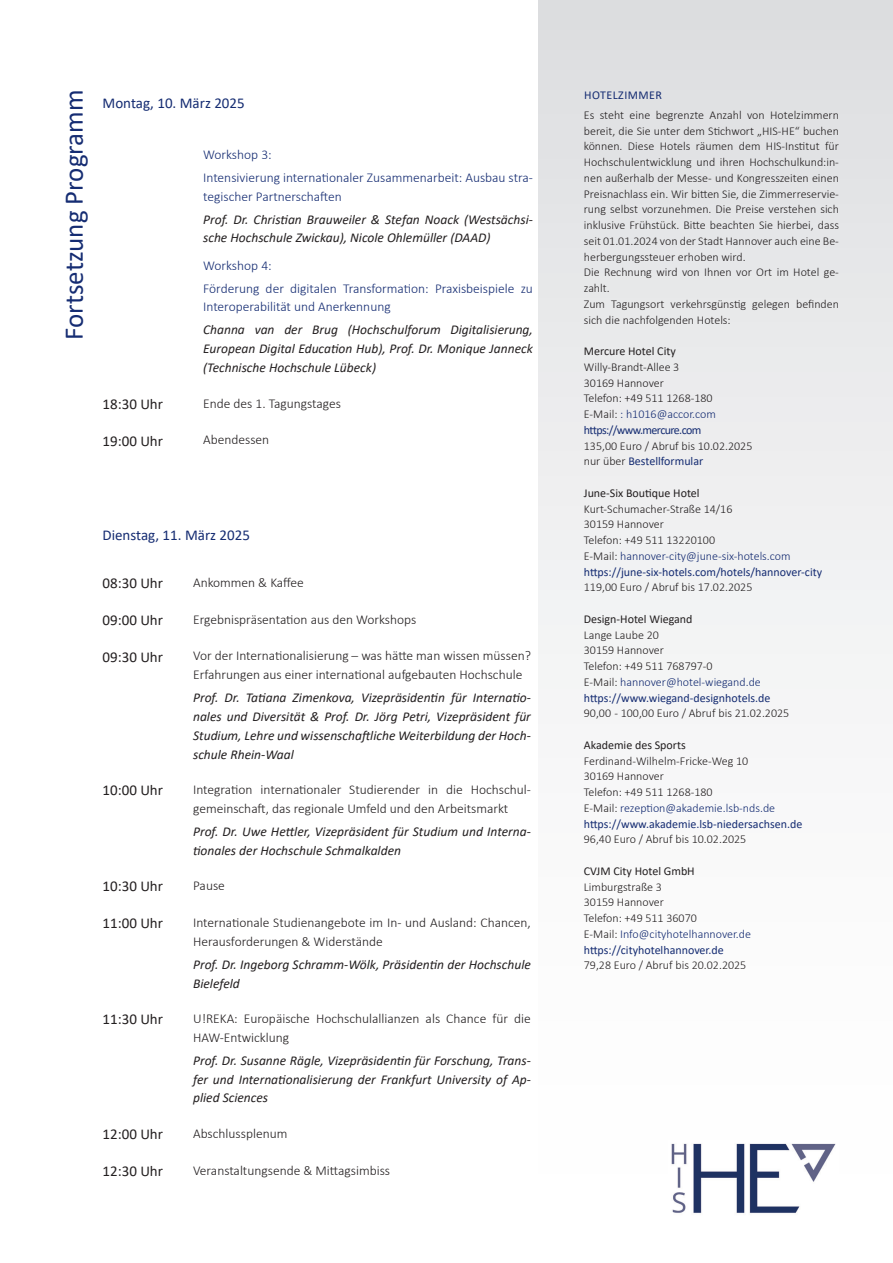
<style>
.page{position:relative;width:893px;height:1263px;background:#fff}
.page>*{position:absolute;margin:0;border:0;box-sizing:border-box;transform-origin:0 0}
.Ü1_Inhalt{font:27px "Calibri";color:#152c72}
.Uhrzeit__innerhalb_Tabelle{font:15px "Calibri";color:#231f20}
.Ü2_Datum{font:15px "Calibri";color:#152c72}
.Referenten_Workshops{font:italic 13.5px/18.8px "Calibri";color:#231f20}
.Fließtext_Workshops{font:300 13.5px/18.8px "Calibri";color:#231f20}
.Fließtext_Workshops-2{font:300 13.5px/18.8px "Calibri";color:#152c72}
.Fließtext_Anmeldung{font:300 12px/15.8px "Calibri";color:#231f20}
.Fließtext_Anmeldung-2{font:300 12px "Calibri";color:#152c72}
.Fließtext_Anmeldung-3{font:12px "Calibri";color:#152c72}
.Fließtext_Anmeldung-4{font:12px "Calibri";color:#231f20}
.Fließtext_Anmeldung_Link_blau{font:12px "Calibri";color:#152c72}
.Fließtext_Anmeldung-5{font:12px "Calibri";letter-spacing:-.05em;color:#152c72}
.Ü_Formalien_INVERSALIEN{font:12px "Calibri";letter-spacing:.04em;color:#152c72}
.s1{color:#231f20}
.s2{font-weight:300;color:#231f20}
</style>
<div class="page">
<div style="left:539px;top:0;width:354px;height:1263px;background:linear-gradient(to bottom,#dfe0e2,#fff)"></div>
<img style="left:669px;top:1140px;width:170px;height:76px">
<p class="Ü1_Inhalt" style="left:55px;top:340px;width:252px;rotate:-90deg">Fortsetzung Programm</p>
<p class="Ü2_Datum" style="left:103px;top:93px;width:144px">Montag, 10. März 2025</p>
<p class="Fließtext_Workshops-2" style="left:203px;top:145px;width:70px">Workshop 3:</p>
<p class="Fließtext_Workshops-2" style="left:203px;top:168px;width:331px">Intensivierung internationaler Zusammenarbeit: Ausbau stra&shy;tegischer Partnerschaften</p>
<p class="Referenten_Workshops" style="left:203px;top:209px;width:331px">Prof. Dr. Christian Brauweiler &amp; Stefan Noack (Westsächsi&shy;sche Hochschule Zwickau), Nicole Ohlemüller (DAAD)</p>
<p class="Fließtext_Workshops-2" style="left:203px;top:256px;width:70px">Workshop 4:</p>
<p class="Fließtext_Workshops-2" style="left:203px;top:279px;width:331px">Förderung der digitalen Transformation: Praxisbeispiele zu<br>Interoperabilität und Anerkennung</p>
<p class="Referenten_Workshops" style="left:203px;top:320px;width:331px;text-align:justify">Channa van der Brug (Hochschulforum Digitalisierung, European Digital Education Hub), Prof. Dr. Monique Janneck (Technische Hochschule Lübeck)</p>
<p class="Uhrzeit__innerhalb_Tabelle" style="left:103px;top:393px;width:62px">18:30 Uhr</p>
<p class="Fließtext_Workshops" style="left:203px;top:394px;width:139px">Ende des 1. Tagungstages</p>
<p class="Uhrzeit__innerhalb_Tabelle" style="left:103px;top:430px;width:62px">19:00 Uhr</p>
<p class="Fließtext_Workshops" style="left:203px;top:430px;width:68px">Abendessen</p>
<p class="Ü2_Datum" style="left:103px;top:525px;width:149px">Dienstag, 11. März 2025</p>
<p class="Uhrzeit__innerhalb_Tabelle" style="left:103px;top:573px;width:62px">08:30 Uhr</p>
<p class="Fließtext_Workshops" style="left:193px;top:573px;width:112px">Ankommen &amp; Kaffee</p>
<p class="Uhrzeit__innerhalb_Tabelle" style="left:103px;top:609px;width:62px">09:00 Uhr</p>
<p class="Fließtext_Workshops" style="left:193px;top:610px;width:225px">Ergebnispräsentation aus den Workshops</p>
<p class="Uhrzeit__innerhalb_Tabelle" style="left:103px;top:646px;width:62px">09:30 Uhr</p>
<p class="Fließtext_Workshops" style="left:193px;top:646px;width:339px">Vor der Internationalisierung – was hätte man wissen müssen?<br>Erfahrungen aus einer international aufgebauten Hochschule</p>
<p class="Referenten_Workshops" style="left:193px;top:688px;width:339px;text-align:justify">Prof. Dr. Tatiana Zimenkova, Vizepräsidentin für Internatio&shy;nales und Diversität &amp; Prof. Dr. Jörg Petri, Vizepräsident für Studium, Lehre und wissenschaftliche Weiterbildung der Hoch&shy;schule Rhein-Waal</p>
<p class="Uhrzeit__innerhalb_Tabelle" style="left:103px;top:780px;width:62px">10:00 Uhr</p>
<p class="Fließtext_Workshops" style="left:193px;top:780px;width:339px">Integration internationaler Studierender in die Hochschul&shy;gemeinschaft, das regionale Umfeld und den Arbeitsmarkt</p>
<p class="Referenten_Workshops" style="left:193px;top:821px;width:339px">Prof. Dr. Uwe Hettler, Vizepräsident für Studium und Interna&shy;tionales der Hochschule Schmalkalden</p>
<p class="Uhrzeit__innerhalb_Tabelle" style="left:103px;top:876px;width:62px">10:30 Uhr</p>
<p class="Fließtext_Workshops" style="left:193px;top:876px;width:33px">Pause</p>
<p class="Uhrzeit__innerhalb_Tabelle" style="left:103px;top:913px;width:62px">11:00 Uhr</p>
<p class="Fließtext_Workshops" style="left:193px;top:913px;width:339px">Internationale Studienangebote im In- und Ausland: Chancen,<br>Herausforderungen &amp; Widerstände</p>
<p class="Referenten_Workshops" style="left:193px;top:954px;width:339px">Prof. Dr. Ingeborg Schramm-Wölk, Präsidentin der Hochschule<br>Bielefeld</p>
<p class="Uhrzeit__innerhalb_Tabelle" style="left:103px;top:1009px;width:62px">11:30 Uhr</p>
<p class="Fließtext_Workshops" style="left:193px;top:1009px;width:339px">U!REKA: Europäische Hochschulallianzen als Chance für die<br>HAW-Entwicklung</p>
<p class="Referenten_Workshops" style="left:193px;top:1050px;width:339px;text-align:justify">Prof. Dr. Susanne Rägle, Vizepräsidentin für Forschung, Trans&shy;fer und Internationalisierung der Frankfurt University of Ap&shy;plied Sciences</p>
<p class="Uhrzeit__innerhalb_Tabelle" style="left:103px;top:1124px;width:62px">12:00 Uhr</p>
<p class="Fließtext_Workshops" style="left:193px;top:1124px;width:96px">Abschlussplenum</p>
<p class="Uhrzeit__innerhalb_Tabelle" style="left:103px;top:1160px;width:62px">12:30 Uhr</p>
<p class="Fließtext_Workshops" style="left:193px;top:1161px;width:199px">Veranstaltungsende &amp; Mittagsimbiss</p>
<p class="Ü_Formalien_INVERSALIEN" style="left:584px;top:87px;width:80px">HOTELZIMMER</p>
<p class="Fließtext_Anmeldung" style="left:584px;top:107px;width:257px;text-align:justify">Es steht eine begrenzte Anzahl von Hotelzimmern bereit, die Sie unter dem Stichwort „HIS-HE“ buchen können. Diese Hotels räumen dem HIS-Institut für Hochschulentwicklung und ihren Hochschulkund:in&shy;nen außerhalb der Messe- und Kongresszeiten einen Preisnachlass ein. Wir bitten Sie, die Zimmerreservie&shy;rung selbst vorzunehmen. Die Preise verstehen sich inklusive Frühstück. Bitte beachten Sie hierbei, dass seit 01.01.2024 von der Stadt Hannover auch eine Be&shy;herbergungssteuer erhoben wird.</p>
<p class="Fließtext_Anmeldung" style="left:584px;top:264px;width:257px">Die Rechnung wird von Ihnen vor Ort im Hotel ge&shy;zahlt.</p>
<p class="Fließtext_Anmeldung" style="left:584px;top:296px;width:257px">Zum Tagungsort verkehrsgünstig gelegen befinden sich die nachfolgenden Hotels:</p>
<p class="Fließtext_Anmeldung-4" style="left:584px;top:343px;width:94px">Mercure Hotel City</p>
<p class="Fließtext_Anmeldung" style="left:584px;top:359px;width:97px">Willy-Brandt-Allee 3</p>
<p class="Fließtext_Anmeldung" style="left:584px;top:375px;width:82px">30169 Hannover</p>
<p class="Fließtext_Anmeldung" style="left:584px;top:390px;width:130px">Telefon: +49 511 1268-180</p>
<p class="Fließtext_Anmeldung-2" style="left:584px;top:407px;width:134px"><span class="s1">E-Mail:</span> : h1016@accor.com</p>
<p class="Fließtext_Anmeldung-5" style="left:584px;top:422px;width:119px">https://www.mercure.com</p>
<p class="Fließtext_Anmeldung" style="left:584px;top:438px;width:170px">135,00 Euro / Abruf bis 10.02.2025</p>
<p class="Fließtext_Anmeldung-3" style="left:584px;top:453px;width:121px"><span class="s2">nur über</span> Bestellformular</p>
<p class="Fließtext_Anmeldung-4" style="left:584px;top:485px;width:117px">June-Six Boutique Hotel</p>
<p class="Fließtext_Anmeldung" style="left:584px;top:501px;width:150px">Kurt-Schumacher-Straße 14/16</p>
<p class="Fließtext_Anmeldung" style="left:584px;top:516px;width:82px">30159 Hannover</p>
<p class="Fließtext_Anmeldung" style="left:584px;top:532px;width:133px">Telefon: +49 511 13220100</p>
<p class="Fließtext_Anmeldung-2" style="left:584px;top:548px;width:208px"><span class="s1">E-Mail:</span> hannover-city@june-six-hotels.com</p>
<p class="Fließtext_Anmeldung-3" style="left:584px;top:563px;width:240px">https://june-six-hotels.com/hotels/hannover-city</p>
<p class="Fließtext_Anmeldung" style="left:584px;top:579px;width:170px">119,00 Euro / Abruf bis 17.02.2025</p>
<p class="Fließtext_Anmeldung-4" style="left:584px;top:611px;width:110px">Design-Hotel Wiegand</p>
<p class="Fließtext_Anmeldung" style="left:584px;top:627px;width:77px">Lange Laube 20</p>
<p class="Fließtext_Anmeldung" style="left:584px;top:642px;width:82px">30159 Hannover</p>
<p class="Fließtext_Anmeldung" style="left:584px;top:658px;width:130px">Telefon: +49 511 768797-0</p>
<p class="Fließtext_Anmeldung-2" style="left:584px;top:674px;width:179px"><span class="s1">E-Mail:</span> hannover@hotel-wiegand.de</p>
<p class="Fließtext_Anmeldung-3" style="left:584px;top:689px;width:188px">https://www.wiegand-designhotels.de</p>
<p class="Fließtext_Anmeldung" style="left:584px;top:705px;width:207px">90,00 - 100,00 Euro / Abruf bis 21.02.2025</p>
<p class="Fließtext_Anmeldung-4" style="left:584px;top:737px;width:103px">Akademie des Sports</p>
<p class="Fließtext_Anmeldung" style="left:584px;top:753px;width:166px">Ferdinand-Wilhelm-Fricke-Weg 10</p>
<p class="Fließtext_Anmeldung" style="left:584px;top:768px;width:82px">30169 Hannover</p>
<p class="Fließtext_Anmeldung" style="left:584px;top:784px;width:130px">Telefon: +49 511 1268-180</p>
<p class="Fließtext_Anmeldung-2" style="left:584px;top:800px;width:193px"><span class="s1">E-Mail:</span> rezeption@akademie.lsb-nds.de</p>
<p class="Fließtext_Anmeldung_Link_blau" style="left:584px;top:815px;width:220px">https://www.akademie.lsb-niedersachsen.de</p>
<p class="Fließtext_Anmeldung" style="left:584px;top:831px;width:164px">96,40 Euro / Abruf bis 10.02.2025</p>
<p class="Fließtext_Anmeldung-4" style="left:584px;top:863px;width:112px">CVJM City Hotel GmbH</p>
<p class="Fließtext_Anmeldung" style="left:584px;top:879px;width:80px">Limburgstraße 3</p>
<p class="Fließtext_Anmeldung" style="left:584px;top:894px;width:82px">30159 Hannover</p>
<p class="Fließtext_Anmeldung" style="left:584px;top:910px;width:115px">Telefon: +49 511 36070</p>
<p class="Fließtext_Anmeldung-2" style="left:584px;top:926px;width:169px"><span class="s1">E-Mail:</span> Info@cityhotelhannover.de</p>
<p class="Fließtext_Anmeldung-3" style="left:584px;top:941px;width:142px">https://cityhotelhannover.de</p>
<p class="Fließtext_Anmeldung" style="left:584px;top:957px;width:164px">79,28 Euro / Abruf bis 20.02.2025</p>
</div>
